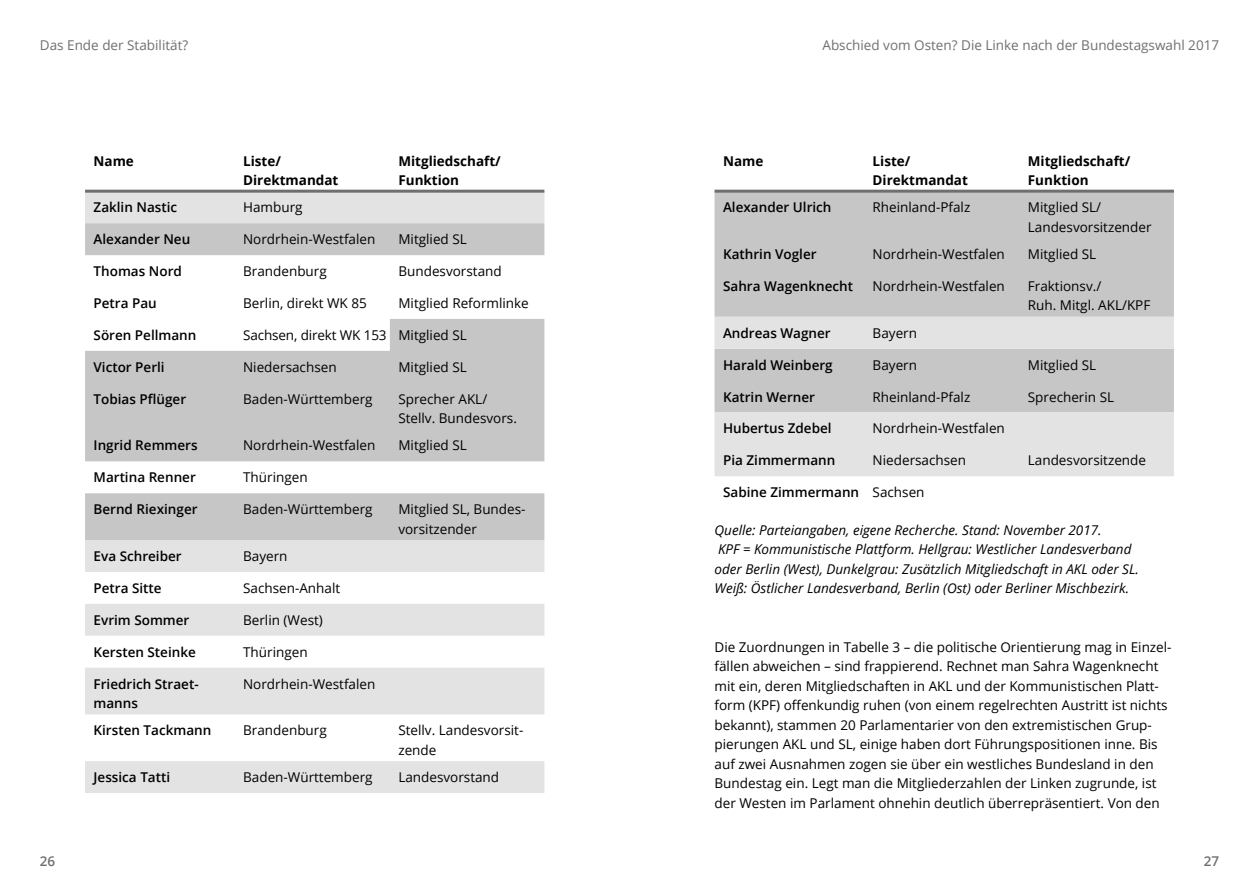
<style>
.page{position:relative;width:1259px;height:893px;background:#fff}
.page>*{position:absolute;margin:0;border:0;box-sizing:border-box;transform-origin:0 0}
.t1{font:13.5px/19.5px "Open Sans";color:#000}
.t2{font:600 13.5px/19.5px "Open Sans";color:#000}
.t3{font:italic 13.5px/19.5px "Open Sans";color:#000}
.t4{font:700 13.5px/19.5px "Open Sans";color:#000}
.t5{font:13.5px "Open Sans";color:#706f6f}
.t6{font:600 13.5px "Open Sans";color:#706f6f}
.s1{font-weight:400}
</style>
<div class="page">
<svg style="left:85px;top:193px;width:459px;height:600px;fill:#e3e3e3"></svg>
<svg style="left:85px;top:223px;width:459px;height:317px;fill:#c6c6c6"></svg>
<div style="left:714px;top:193px;width:460px;height:124px;background:#c6c6c6"></div>
<svg style="left:714px;top:317px;width:460px;height:159px;background:#d7d7d7"></svg>
<hr style="left:85px;top:190px;width:459px;height:3px;background:#706f6f">
<hr style="left:714px;top:190px;width:460px;height:3px;background:#706f6f">
<p class="t5" style="left:40px;top:36px;width:150px">Das Ende der Stabilität?</p>
<p class="t5" style="left:822px;top:36px;width:398px">Abschied vom Osten? Die Linke nach der Bundestagswahl 2017</p>
<p class="t4" style="left:94px;top:151px;width:42px">Name</p>
<p class="t4" style="left:243px;top:151px;width:97px">Liste/<br>Direktmandat</p>
<p class="t4" style="left:398px;top:151px;width:104px">Mitgliedschaft/<br>Funktion</p>
<p class="t2" style="left:94px;top:197px;width:85px">Zaklin Nastic</p>
<p class="t1" style="left:243px;top:197px;width:61px">Hamburg</p>
<p class="t2" style="left:94px;top:229px;width:98px">Alexander Neu</p>
<p class="t1" style="left:243px;top:229px;width:134px">Nordrhein-Westfalen</p>
<p class="t1" style="left:398px;top:229px;width:70px">Mitglied SL</p>
<p class="t2" style="left:94px;top:261px;width:90px">Thomas Nord</p>
<p class="t1" style="left:243px;top:261px;width:85px">Brandenburg</p>
<p class="t1" style="left:398px;top:261px;width:105px">Bundesvorstand</p>
<p class="t2" style="left:94px;top:293px;width:65px">Petra Pau</p>
<p class="t1" style="left:243px;top:293px;width:125px">Berlin, direkt WK 85</p>
<p class="t1" style="left:398px;top:293px;width:132px">Mitglied Reformlinke</p>
<p class="t2" style="left:94px;top:325px;width:104px">Sören Pellmann</p>
<p class="t1" style="left:243px;top:325px;width:225px">Sachsen, direkt WK 153 Mitglied SL</p>
<p class="t2" style="left:94px;top:357px;width:73px">Victor Perli</p>
<p class="t1" style="left:243px;top:357px;width:95px">Niedersachsen</p>
<p class="t1" style="left:398px;top:357px;width:70px">Mitglied SL</p>
<p class="t2" style="left:94px;top:389px;width:94px">Tobias Pflüger</p>
<p class="t1" style="left:243px;top:389px;width:131px">Baden-Württemberg</p>
<p class="t1" style="left:398px;top:389px;width:120px">Sprecher AKL/<br>Stellv. Bundesvors.</p>
<p class="t2" style="left:94px;top:435px;width:106px">Ingrid Remmers</p>
<p class="t1" style="left:243px;top:435px;width:134px">Nordrhein-Westfalen</p>
<p class="t1" style="left:398px;top:435px;width:70px">Mitglied SL</p>
<p class="t2" style="left:94px;top:467px;width:104px">Martina Renner</p>
<p class="t1" style="left:243px;top:467px;width:66px">Thüringen</p>
<p class="t2" style="left:94px;top:499px;width:106px">Bernd Riexinger</p>
<p class="t1" style="left:243px;top:499px;width:131px">Baden-Württemberg</p>
<p class="t1" style="left:398px;top:499px;width:129px">Mitglied SL, Bundes&shy;vorsitzender</p>
<p class="t2" style="left:94px;top:546px;width:90px">Eva Schreiber</p>
<p class="t1" style="left:243px;top:546px;width:46px">Bayern</p>
<p class="t2" style="left:94px;top:578px;width:70px">Petra Sitte</p>
<p class="t1" style="left:243px;top:578px;width:99px">Sachsen-Anhalt</p>
<p class="t2" style="left:94px;top:610px;width:97px">Evrim Sommer</p>
<p class="t1" style="left:243px;top:610px;width:81px">Berlin (West)</p>
<p class="t2" style="left:94px;top:642px;width:104px">Kersten Steinke</p>
<p class="t1" style="left:243px;top:642px;width:66px">Thüringen</p>
<p class="t2" style="left:94px;top:674px;width:107px">Friedrich Straet&shy;manns</p>
<p class="t1" style="left:243px;top:673px;width:134px">Nordrhein-Westfalen</p>
<p class="t2" style="left:94px;top:720px;width:119px">Kirsten Tackmann</p>
<p class="t1" style="left:243px;top:720px;width:85px">Brandenburg</p>
<p class="t1" style="left:398px;top:720px;width:126px">Stellv. Landesvorsit&shy;zende</p>
<p class="t2" style="left:94px;top:767px;width:78px">Jessica Tatti</p>
<p class="t1" style="left:243px;top:767px;width:131px">Baden-Württemberg</p>
<p class="t1" style="left:398px;top:767px;width:102px">Landesvorstand</p>
<p class="t4" style="left:723px;top:151px;width:42px">Name</p>
<p class="t4" style="left:872px;top:151px;width:97px">Liste/<br>Direktmandat</p>
<p class="t4" style="left:1028px;top:151px;width:104px">Mitgliedschaft/<br>Funktion</p>
<p class="t2" style="left:723px;top:197px;width:110px">Alexander Ulrich</p>
<p class="t1" style="left:872px;top:197px;width:99px">Rheinland-Pfalz</p>
<p class="t1" style="left:1028px;top:197px;width:125px">Mitglied SL/<br>Landesvorsitzender</p>
<p class="t2" style="left:723px;top:244px;width:95px">Kathrin Vogler</p>
<p class="t1" style="left:872px;top:244px;width:134px">Nordrhein-Westfalen</p>
<p class="t1" style="left:1028px;top:244px;width:70px">Mitglied SL</p>
<p class="t2" style="left:723px;top:276px;width:132px">Sahra Wagenknecht</p>
<p class="t1" style="left:872px;top:276px;width:134px">Nordrhein-Westfalen</p>
<p class="t1" style="left:1028px;top:276px;width:124px">Fraktionsv./<br>Ruh. Mitgl. AKL/KPF</p>
<p class="t2" style="left:723px;top:323px;width:109px">Andreas Wagner</p>
<p class="t1" style="left:872px;top:323px;width:46px">Bayern</p>
<p class="t2" style="left:723px;top:355px;width:111px">Harald Weinberg</p>
<p class="t1" style="left:872px;top:355px;width:46px">Bayern</p>
<p class="t1" style="left:1028px;top:355px;width:70px">Mitglied SL</p>
<p class="t2" style="left:723px;top:387px;width:93px">Katrin Werner</p>
<p class="t1" style="left:872px;top:386px;width:99px">Rheinland-Pfalz</p>
<p class="t1" style="left:1028px;top:386px;width:88px">Sprecherin SL</p>
<p class="t2" style="left:723px;top:418px;width:110px">Hubertus Zdebel</p>
<p class="t1" style="left:872px;top:418px;width:134px">Nordrhein-Westfalen</p>
<p class="t2" style="left:723px;top:450px;width:114px">Pia Zimmermann</p>
<p class="t1" style="left:872px;top:450px;width:95px">Niedersachsen</p>
<p class="t1" style="left:1028px;top:450px;width:120px">Landesvorsitzende</p>
<p class="t2" style="left:723px;top:482px;width:203px">Sabine Zimmermann <span class="s1">Sachsen</span></p>
<p class="t3" style="left:714px;top:520px;width:426px">Quelle: Parteiangaben, eigene Recherche. Stand: November 2017.<br>KPF = Kommunistische Plattform. Hellgrau: Westlicher Landesverband oder Berlin (West), Dunkelgrau: Zusätzlich Mitgliedschaft in AKL oder SL.<br>Weiß: Östlicher Landesverband, Berlin (Ost) oder Berliner Mischbezirk.</p>
<p class="t1" style="left:714px;top:637px;width:458px">Die Zuordnungen in Tabelle 3 – die politische Orientierung mag in Einzel&shy;fällen abweichen – sind frappierend. Rechnet man Sahra Wagenknecht mit ein, deren Mitgliedschaften in AKL und der Kommunistischen Platt&shy;form (KPF) offenkundig ruhen (von einem regelrechten Austritt ist nichts bekannt), stammen 20 Parlamentarier von den extremistischen Grup&shy;pierungen AKL und SL, einige haben dort Führungspositionen inne. Bis auf zwei Ausnahmen zogen sie über ein westliches Bundesland in den Bundestag ein. Legt man die Mitgliederzahlen der Linken zugrunde, ist der Westen im Parlament ohnehin deutlich überrepräsentiert. Von den</p>
<p class="t6" style="left:40px;top:852px;width:17px">26</p>
<p class="t6" style="left:1203px;top:852px;width:17px">27</p>
</div>
